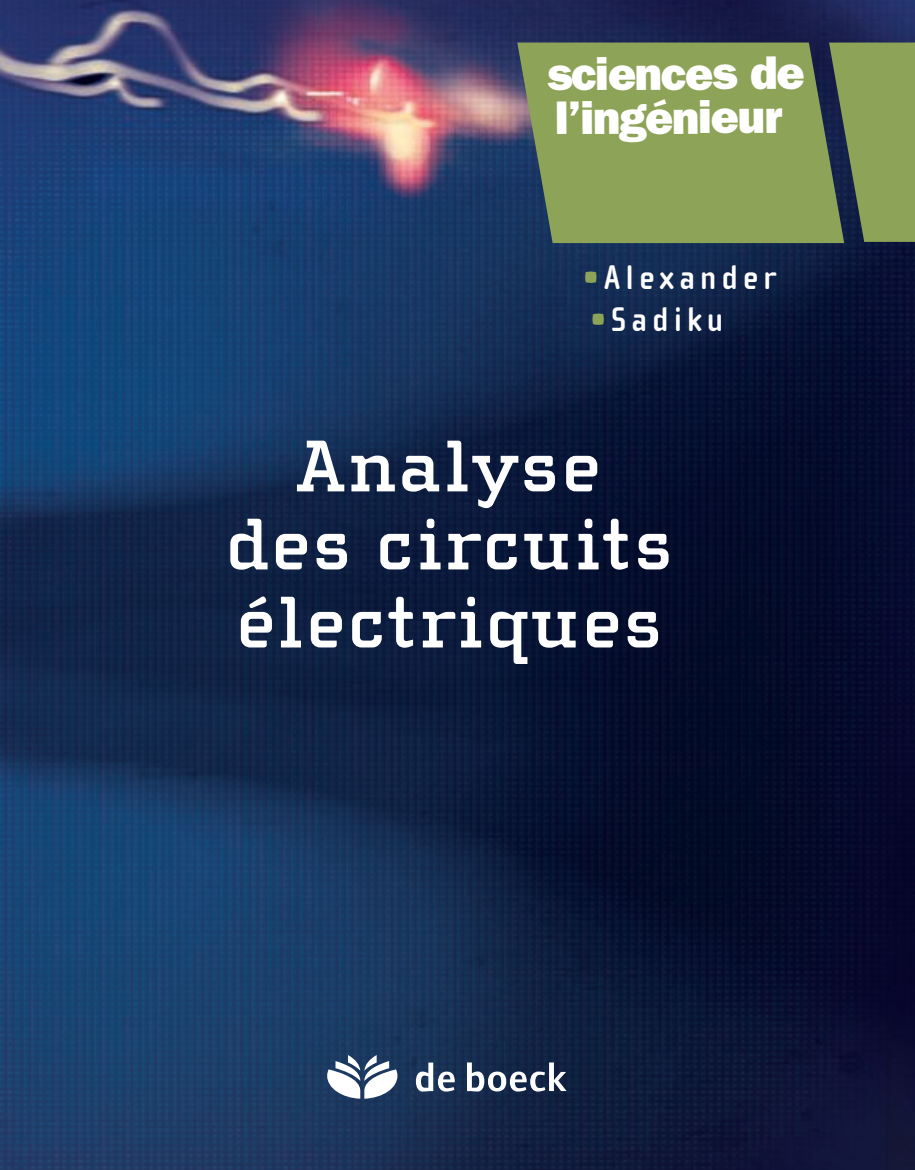
<style>
.page{position:relative;width:915px;height:1170px;background:#fff}
.page>*{position:absolute;margin:0;border:0;box-sizing:border-box;transform-origin:0 0}
.t1{font:700 75px/78px "Cholla Slab";letter-spacing:.025em;color:#fff;text-align:center}
.t2{font:800 47.25px/44px "Franklin Gothic";letter-spacing:-.035em;color:#fff}
.t3{font:700 35.1px/42px "Cholla Sans";letter-spacing:.145em;color:#fff}
</style>
<div class="page">
<img style="left:0;top:0;width:914px;height:1169px">
<svg style="left:327px;top:1054px;width:70px;height:44px"></svg>
<svg style="left:416px;top:1062px;width:38px;height:29px"></svg>
<svg style="left:467px;top:1062px;width:99px;height:29px"></svg>
<svg style="left:843px;top:43px;width:71px;height:199px;background:#819756"></svg>
<svg style="left:517px;top:43px;width:326px;height:200px;background:#829858"></svg>
<svg style="left:585px;top:272px;width:11px;height:11px"></svg>
<svg style="left:592px;top:314px;width:12px;height:11px"></svg>
<p class="t2" style="left:547px;top:55px;width:259px">sciences de l’ingénieur</p>
<p class="t3" style="left:603px;top:259px;width:173px">Alexander<br>Sadiku</p>
<p class="t1" style="left:225px;top:434px;width:449px">Analyse des circuits électriques</p>
</div>
